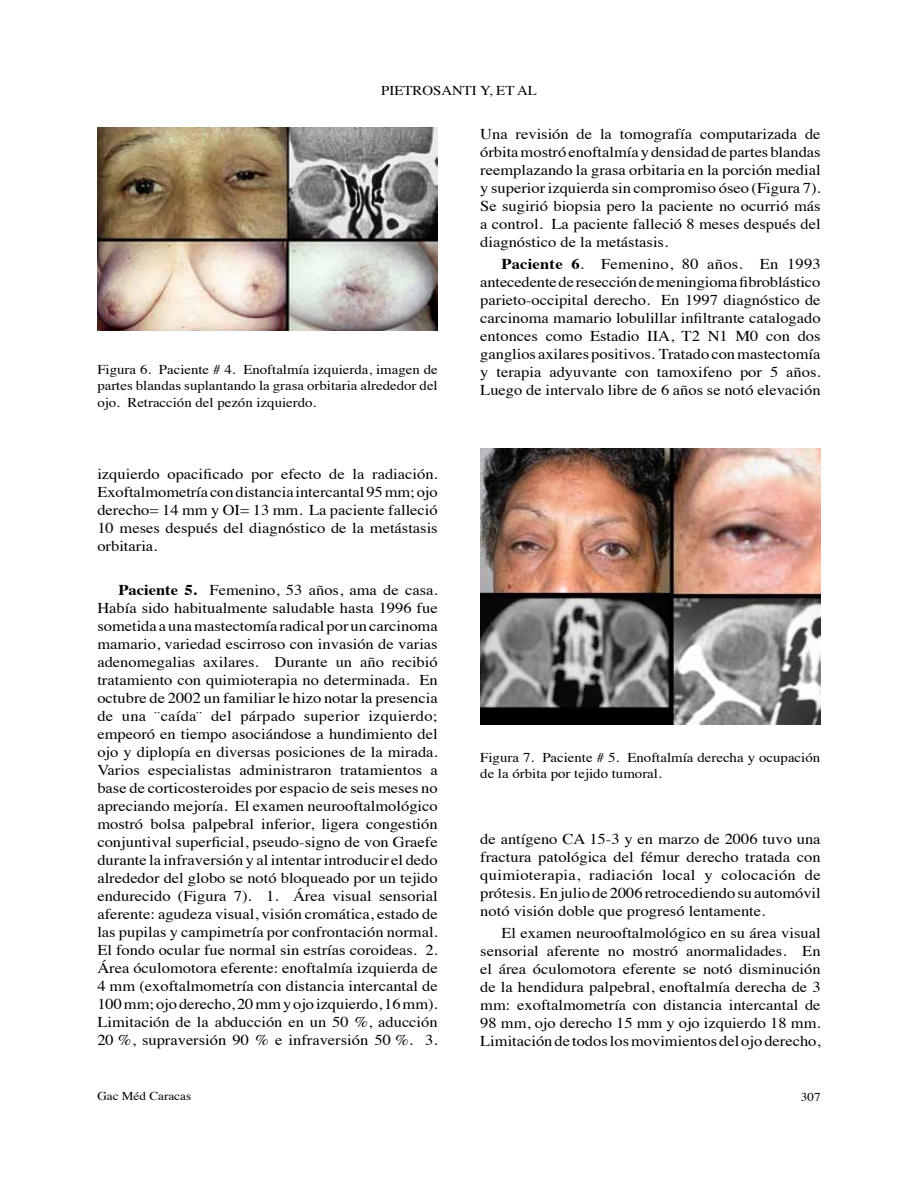
<style>
.page{position:relative;width:918px;height:1188px;background:#fff}
.page>*{position:absolute;margin:0;border:0;box-sizing:border-box;transform-origin:0 0}
.t1{font:15px/18px "Times";color:#000;text-align:justify;scale:1.1 1}
.t2{font:13.5px/16.2px "Times";color:#000;text-align:justify;scale:1.1 1}
.t3{font:12px "Times";color:#000;scale:1.1 1}
.s1{font-weight:700}
.s2{color:#fff}
</style>
<div class="page">
<img style="left:97px;top:128px;width:341px;height:202px">
<img style="left:480px;top:448px;width:340px;height:276px">
<p class="t2" style="left:381px;top:81px;width:143px">PIETROSANTI Y, ET AL</p>
<p class="t2" style="left:97px;top:360px;width:311px">Figura 6. Paciente # 4. Enoftalmía izquierda, imagen de partes blandas suplantando la grasa orbitaria alrededor del ojo. Retracción del pezón izquierdo.</p>
<p class="t1" style="left:97px;top:464px;width:311px">izquierdo opacificado por efecto de la radiación.<br>Exoftalmometría con distancia intercantal 95 mm; ojo derecho= 14 mm y OI= 13 mm. La paciente falleció 10 meses después del diagnóstico de la metástasis orbitaria.</p>
<p class="t1" style="left:97px;top:580px;width:311px;text-indent:21px"><span class="s1">Paciente 5.</span> Femenino, 53 años, ama de casa.<br>Había sido habitualmente saludable hasta 1996 fue sometida a una mastectomía radical por un carcinoma mamario, variedad escirroso con invasión de varias adenomegalias axilares. Durante un año recibió tratamiento con quimioterapia no determinada. En octubre de 2002 un familiar le hizo notar la presencia de una ¨caída¨ del párpado superior izquierdo; empeoró en tiempo asociándose a hundimiento del ojo y diplopía en diversas posiciones de la mirada.<br>Varios especialistas administraron tratamientos a base de corticosteroides por espacio de seis meses no apreciando mejoría. El examen neurooftalmológico mostró bolsa palpebral inferior, ligera congestión conjuntival superficial, pseudo-signo de von Graefe durante la infraversión y al intentar introducir el dedo alrededor del globo se notó bloqueado por un tejido endurecido (Figura 7). 1. Área visual sensorial aferente: agudeza visual, visión cromática, estado de las pupilas y campimetría por confrontación normal.<br>El fondo ocular fue normal sin estrías coroideas. 2.<br>Área óculomotora eferente: enoftalmía izquierda de 4 mm (exoftalmometría con distancia intercantal de 100 mm; ojo derecho, 20 mm y ojo izquierdo, 16 mm).<br>Limitación de la abducción en un 50 %, aducción 20<span class="s2">.</span>%, supraversión 90 % e infraversión 50<span class="s2">.</span>%. 3.</p>
<p class="t1" style="left:480px;top:124px;width:311px">Una revisión de la tomografía computarizada de órbita mostró enoftalmía y densidad de partes blandas reemplazando la grasa orbitaria en la porción medial y superior izquierda sin compromiso óseo (Figura 7).<br>Se sugirió biopsia pero la paciente no ocurrió más a control. La paciente falleció 8 meses después del diagnóstico de la metástasis.</p>
<p class="t1" style="left:480px;top:254px;width:311px;text-indent:21px"><span class="s1">Paciente 6</span>. Femenino, 80 años. En 1993 antecedente de resección de meningioma fibroblástico parieto-occipital derecho. En 1997 diagnóstico de carcinoma mamario lobulillar infiltrante catalogado entonces como Estadio IIA, T2 N1 M0 con dos ganglios axilares positivos. Tratado con mastectomía y terapia adyuvante con tamoxifeno por 5 años.<br>Luego de intervalo libre de 6 años se notó elevación</p>
<p class="t2" style="left:480px;top:749px;width:311px">Figura 7. Paciente # 5. Enoftalmía derecha y ocupación de la órbita por tejido tumoral.</p>
<p class="t1" style="left:480px;top:829px;width:311px">de antígeno CA 15-3 y en marzo de 2006 tuvo una fractura patológica del fémur derecho tratada con quimioterapia, radiación local y colocación de prótesis. En julio de 2006 retrocediendo su automóvil notó visión doble que progresó lentamente.</p>
<p class="t1" style="left:480px;top:923px;width:311px;text-indent:21px">El examen neurooftalmológico en su área visual sensorial aferente no mostró anormalidades. En el área óculomotora eferente se notó disminución de la hendidura palpebral, enoftalmía derecha de 3 mm: exoftalmometría con distancia intercantal de 98 mm, ojo derecho 15 mm y ojo izquierdo 18 mm.<br>Limitación de todos los movimientos del ojo derecho,</p>
<p class="t3" style="left:97px;top:1085px;width:87px">Gac Méd Caracas</p>
<p class="t3" style="left:801px;top:1086px;width:19px">307</p>
</div>
